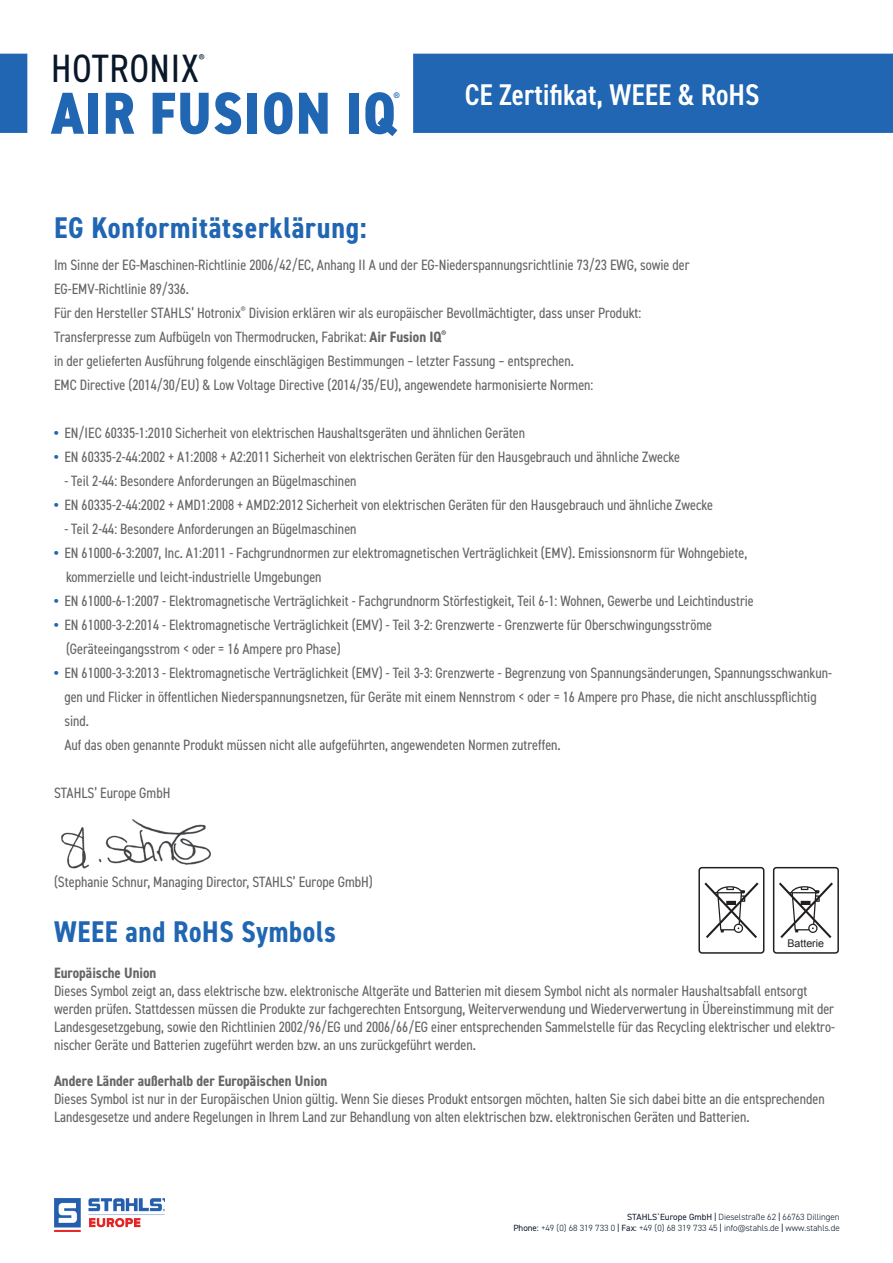
<style>
.page{position:relative;width:893px;height:1263px;background:#fff}
.page>*{position:absolute;margin:0;border:0;box-sizing:border-box;transform-origin:0 0}
.t1{font:800 condensed 59.4px "DIN2014";letter-spacing:.02em;color:#2066b2}
.t2{font:condensed 39.6px "DIN2014";letter-spacing:.02em;color:#081729}
.t3{font:700 condensed 30px "DIN2014";letter-spacing:.025em;color:#2066b2}
.t4{font:600 condensed 30px "DIN2014";color:#fff}
.t5{font:condensed 15px/24px "DIN2014";color:#666}
.t6{font:700 condensed 15px "DIN2014";color:#666}
.t7{font:condensed 11.55px "DIN2014";color:#2066b2}
.t8{font:10.65px "Arial";color:#231f20}
.t9{font:condensed 10.35px "DIN2014";color:#081729}
.t10{font:300 9px/10.8px "DIN2014";color:#071629;text-align:right}
.s1{font-weight:700}
.s2{font-weight:800;color:#2066b2}
.s3{font-weight:400}
.s4{font-weight:400;font-stretch:condensed}
</style>
<div class="page">
<svg style="left:0;top:54px;width:893px;height:79px;fill:#2066b2"></svg>
<img style="left:54px;top:1199px;width:111px;height:32px">
<svg style="left:698px;top:867px;width:66px;height:87px"></svg>
<svg style="left:773px;top:867px;width:66px;height:87px"></svg>
<img style="left:61px;top:819px;width:150px;height:50px">
<h2 class="t2" style="left:51px;top:42px;width:149px">HOTRONIX</h2>
<p class="t9" style="left:199px;top:52px;width:7px">®</p>
<h1 class="t1" style="left:51px;top:74px;width:347px">AIR FUSION IQ</h1>
<p class="t7" style="left:393px;top:90px;width:8px">®</p>
<h3 class="t3" style="left:54px;top:207px;width:314px">EG Konformitätserklärung:</h3>
<h3 class="t4" style="left:465px;top:74px;width:296px">CE Zertifikat, WEEE &amp; RoHS</h3>
<p class="t5" style="left:54px;top:253px;width:637px">Im Sinne der EG-Maschinen-Richtlinie 2006/42/EC, Anhang II A und der EG-Niederspannungsrichtlinie 73/23 EWG, sowie der EG-EMV-Richtlinie 89/336.<br>Für den Hersteller STAHLS’ Hotronix<sup>®</sup> Division erklären wir als europäischer Bevollmächtigter, dass unser Produkt:<br>Transferpresse zum Aufbügeln von Thermodrucken, Fabrikat: <span class="s1">Air Fusion IQ</span><sup>®<br></sup>in der gelieferten Ausführung folgende einschlägigen Bestimmungen – letzter Fassung – entsprechen.<br>EMC Directive (2014/30/EU) &amp; Low Voltage Directive (2014/35/EU), angewendete harmonisierte Normen:</p>
<p class="t5" style="left:54px;top:421px;width:473px"><span class="s2">•</span> EN/IEC 60335-1:2010 Sicherheit von elektrischen Haushaltsgeräten und ähnlichen Geräten</p>
<p class="t5" style="left:54px;top:445px;width:627px"><span class="s2">•</span> EN 60335-2-44:2002 + A1:2008 + A2:2011 Sicherheit von elektrischen Geräten für den Hausgebrauch und ähnliche Zwecke</p>
<p class="t5" style="left:64px;top:469px;width:294px">- Teil 2-44: Besondere Anforderungen an Bügelmaschinen</p>
<p class="t5" style="left:54px;top:493px;width:660px"><span class="s2">•</span> EN 60335-2-44:2002 + AMD1:2008 + AMD2:2012 Sicherheit von elektrischen Geräten für den Hausgebrauch und ähnliche Zwecke</p>
<p class="t5" style="left:64px;top:517px;width:294px">- Teil 2-44: Besondere Anforderungen an Bügelmaschinen</p>
<p class="t5" style="left:66px;top:541px;width:683px;text-indent:-12px"><span class="s2">•</span> EN 61000-6-3:2007, Inc. A1:2011 - Fachgrundnormen zur elektromagnetischen Verträglichkeit (EMV). Emissionsnorm für Wohngebiete, kommerzielle und leicht-industrielle Umgebungen</p>
<p class="t5" style="left:54px;top:589px;width:701px"><span class="s2">•</span> EN 61000-6-1:2007 - Elektromagnetische Verträglichkeit - Fachgrundnorm Störfestigkeit, Teil 6-1: Wohnen, Gewerbe und Leichtindustrie</p>
<p class="t5" style="left:66px;top:613px;width:648px;text-indent:-12px"><span class="s2">•</span> EN 61000-3-2:2014 - Elektromagnetische Verträglichkeit (EMV) - Teil 3-2: Grenzwerte - Grenzwerte für Oberschwingungsströme (Geräteeingangsstrom &lt; oder = 16 Ampere pro Phase)</p>
<p class="t5" style="left:64px;top:661px;width:769px;text-indent:-10px"><span class="s2">•</span> EN 61000-3-3:2013 - Elektromagnetische Verträglichkeit (EMV) - Teil 3-3: Grenzwerte - Begrenzung von Spannungsänderungen, Spannungsschwankun&shy;gen und Flicker in öffentlichen Niederspannungsnetzen, für Geräte mit einem Nennstrom &lt; oder = 16 Ampere pro Phase, die nicht anschlusspflichtig sind.<br>Auf das oben genannte Produkt müssen nicht alle aufgeführten, angewendeten Normen zutreffen.</p>
<p class="t5" style="left:54px;top:781px;width:118px">STAHLS’ Europe GmbH</p>
<p class="t5" style="left:54px;top:869px;width:320px">(Stephanie Schnur, Managing Director, STAHLS’ Europe GmbH)</p>
<h3 class="t3" style="left:54px;top:911px;width:283px">WEEE and RoHS Symbols</h3>
<p class="t8" style="left:787px;top:936px;width:38px">Batterie</p>
<p class="t6" style="left:54px;top:963px;width:104px">Europäische Union</p>
<p class="t5" style="left:54px;top:981px;width:782px;line-height:18px">Dieses Symbol zeigt an, dass elektrische bzw. elektronische Altgeräte und Batterien mit diesem Symbol nicht als normaler Haushaltsabfall entsorgt werden prüfen. Stattdessen müssen die Produkte zur fachgerechten Entsorgung, Weiterverwendung und Wiederverwertung in Übereinstimmung mit der Landesgesetzgebung, sowie den Richtlinien 2002/96/EG und 2006/66/EG einer entsprechenden Sammelstelle für das Recycling elektrischer und elektro&shy;nischer Geräte und Batterien zugeführt werden bzw. an uns zurückgeführt werden.</p>
<p class="t6" style="left:54px;top:1071px;width:275px">Andere Länder außerhalb der Europäischen Union</p>
<p class="t5" style="left:54px;top:1089px;width:772px;line-height:18px">Dieses Symbol ist nur in der Europäischen Union gültig. Wenn Sie dieses Produkt entsorgen möchten, halten Sie sich dabei bitte an die entsprechenden<br>Landesgesetze und andere Regelungen in Ihrem Land zur Behandlung von alten elektrischen bzw. elektronischen Geräten und Batterien.</p>
<p class="t10" style="left:513px;top:1212px;width:328px"><span class="s3">STAHLS`Europe GmbH</span> <span class="s4">|</span> Dieselstraße 62 <span class="s4">|</span> 66763 Dillingen<br><span class="s3">Phone:</span> +49 (0) 68 319 733 0 <span class="s4">|</span> <span class="s3">Fax:</span> +49 (0) 68 319 733 45 <span class="s4">|</span> info@stahls.de <span class="s4">|</span> www.stahls.de</p>
</div>
